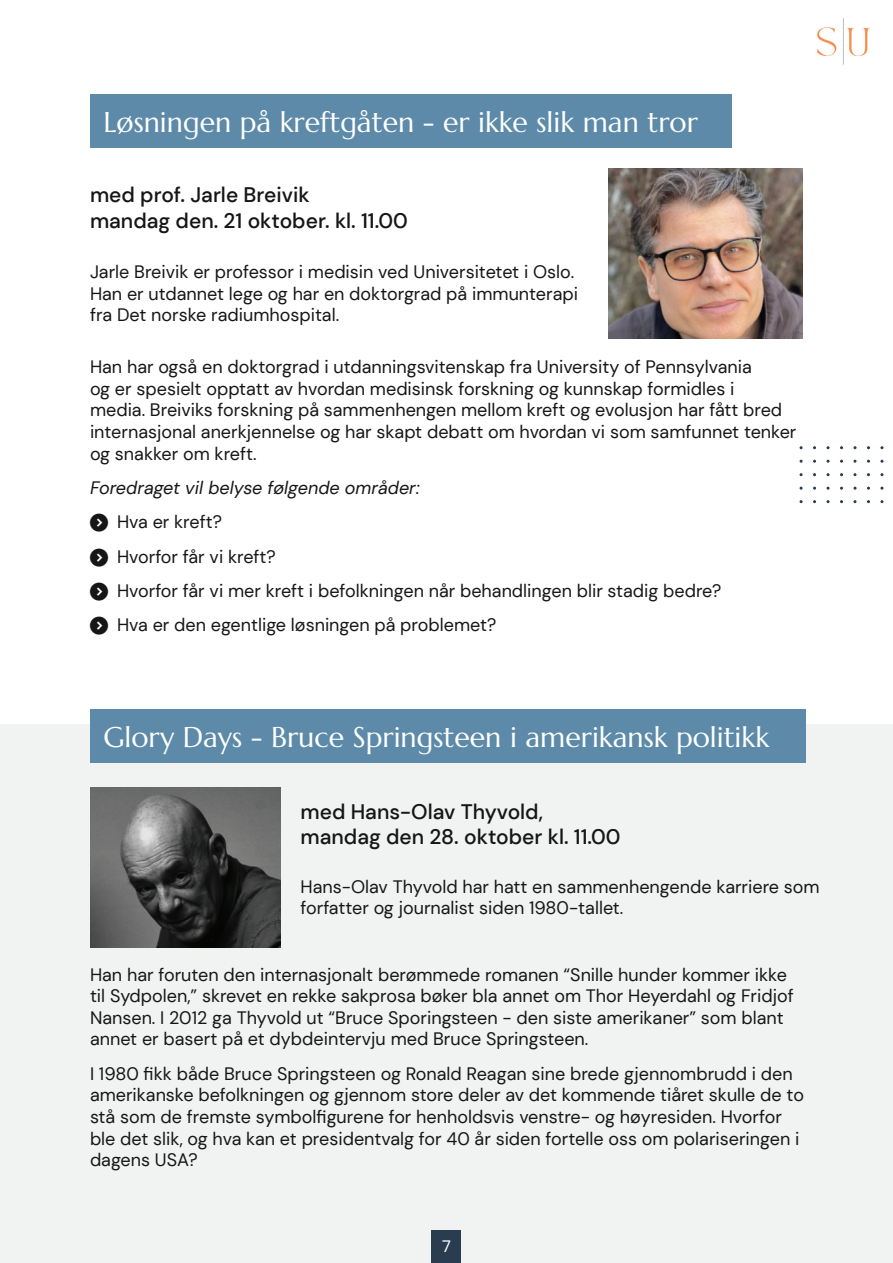
<style>
.page{position:relative;width:893px;height:1263px;background:#fff}
.page>*{position:absolute;margin:0;border:0;box-sizing:border-box;transform-origin:0 0}
.t1{font:28.5px "Marcellus";color:#fff}
.t2{font:500 21px/25.2px "DM Sans";color:#171616}
.t3{font:18px/21.6px "DM Sans";color:#171616}
.t4{font:italic 18px "DM Sans";color:#171616}
.t5{font:16.5px "DM Sans";color:#fff}
</style>
<div class="page">
<div style="left:90px;top:94px;width:642px;height:54px;background:#5c8aa8"></div>
<img style="left:608px;top:168px;width:195px;height:170px">
<div style="left:0;top:724px;width:893px;height:539px;background:#f1f3f3"></div>
<div style="left:432px;top:1231px;width:29px;height:32px;background:#2a3d50"></div>
<div style="left:90px;top:709px;width:715px;height:54px;background:#5c8aa8"></div>
<img style="left:90px;top:787px;width:191px;height:160px">
<img style="left:817px;top:18px;width:53px;height:47px">
<svg style="left:880px;top:500px;width:4px;height:4px"></svg>
<svg style="left:853px;top:500px;width:4px;height:4px"></svg>
<div style="left:838px;top:499px;width:7px;height:6px;border:2px solid #fff;border-radius:50%"></div>
<svg style="left:826px;top:500px;width:4px;height:4px"></svg>
<div style="left:811px;top:499px;width:7px;height:6px;border:2px solid #fff;border-radius:50%"></div>
<svg style="left:799px;top:500px;width:4px;height:4px"></svg>
<svg style="left:880px;top:486px;width:4px;height:4px"></svg>
<svg style="left:853px;top:486px;width:4px;height:4px"></svg>
<div style="left:838px;top:485px;width:7px;height:6px;border:2px solid #fff;border-radius:50%"></div>
<svg style="left:826px;top:486px;width:4px;height:4px"></svg>
<div style="left:811px;top:485px;width:7px;height:6px;border:2px solid #fff;border-radius:50%"></div>
<svg style="left:799px;top:486px;width:4px;height:4px"></svg>
<svg style="left:880px;top:473px;width:4px;height:4px"></svg>
<svg style="left:853px;top:473px;width:4px;height:4px"></svg>
<div style="left:838px;top:472px;width:7px;height:6px;border:2px solid #fff;border-radius:50%"></div>
<svg style="left:826px;top:473px;width:4px;height:4px"></svg>
<div style="left:811px;top:472px;width:7px;height:6px;border:2px solid #fff;border-radius:50%"></div>
<svg style="left:799px;top:473px;width:4px;height:4px"></svg>
<svg style="left:880px;top:459px;width:4px;height:4px"></svg>
<svg style="left:853px;top:459px;width:4px;height:4px"></svg>
<div style="left:838px;top:458px;width:7px;height:6px;border:2px solid #fff;border-radius:50%"></div>
<svg style="left:826px;top:459px;width:4px;height:4px"></svg>
<div style="left:811px;top:458px;width:7px;height:6px;border:2px solid #fff;border-radius:50%"></div>
<svg style="left:799px;top:459px;width:4px;height:4px"></svg>
<svg style="left:880px;top:446px;width:4px;height:4px"></svg>
<svg style="left:853px;top:446px;width:4px;height:4px"></svg>
<div style="left:838px;top:445px;width:7px;height:6px;border:2px solid #fff;border-radius:50%"></div>
<svg style="left:826px;top:446px;width:4px;height:4px"></svg>
<div style="left:811px;top:445px;width:7px;height:6px;border:2px solid #fff;border-radius:50%"></div>
<svg style="left:799px;top:446px;width:4px;height:4px"></svg>
<h1 class="t1" style="left:103px;top:104px;width:596px">Løsningen på kreftgåten - er ikke slik man tror</h1>
<p class="t2" style="left:90px;top:182px;width:319px">med prof. Jarle Breivik<br>mandag den. 21 oktober. kl. 11.00</p>
<p class="t3" style="left:90px;top:261px;width:490px">Jarle Breivik er professor i medisin ved Universitetet i Oslo.<br>Han er utdannet lege og har en doktorgrad på immunterapi fra Det norske radiumhospital.</p>
<p class="t3" style="left:90px;top:356px;width:708px">Han har også en doktorgrad i utdanningsvitenskap fra University of Pennsylvania<br>og er spesielt opptatt av hvordan medisinsk forskning og kunnskap formidles i<br>media. Breiviks forskning på sammenhengen mellom kreft og evolusjon har fått bred internasjonal anerkjennelse og har skapt debatt om hvordan vi som samfunnet tenker og snakker om kreft.</p>
<p class="t4" style="left:90px;top:477px;width:331px">Foredraget vil belyse følgende områder:</p>
<p class="t3" style="left:117px;top:505px;width:606px;line-height:34.3px">Hva er kreft?<br>Hvorfor får vi kreft?<br>Hvorfor får vi mer kreft i befolkningen når behandlingen blir stadig bedre?<br>Hva er den egentlige løsningen på problemet?</p>
<h1 class="t1" style="left:103px;top:719px;width:667px">Glory Days - Bruce Springsteen i amerikansk politikk</h1>
<p class="t2" style="left:301px;top:799px;width:322px">med Hans-Olav Thyvold, mandag den 28. oktober kl. 11.00</p>
<p class="t3" style="left:301px;top:875px;width:521px">Hans-Olav Thyvold har hatt en sammenhengende karriere som forfatter og journalist siden 1980-tallet.</p>
<p class="t3" style="left:90px;top:963px;width:705px">Han har foruten den internasjonalt berømmede romanen “Snille hunder kommer ikke til Sydpolen,” skrevet en rekke sakprosa bøker bla annet om Thor Heyerdahl og Fridjof Nansen. I 2012 ga Thyvold ut “Bruce Sporingsteen - den siste amerikaner” som blant annet er basert på et dybdeintervju med Bruce Springsteen.</p>
<p class="t3" style="left:90px;top:1063px;width:715px">I 1980 fikk både Bruce Springsteen og Ronald Reagan sine brede gjennombrudd i den amerikanske befolkningen og gjennom store deler av det kommende tiåret skulle de to stå som de fremste symbolfigurene for henholdsvis venstre- og høyresiden. Hvorfor ble det slik, og hva kan et presidentvalg for 40 år siden fortelle oss om polariseringen i dagens USA?</p>
<p class="t5" style="left:442px;top:1236px;width:10px">7</p>
</div>
